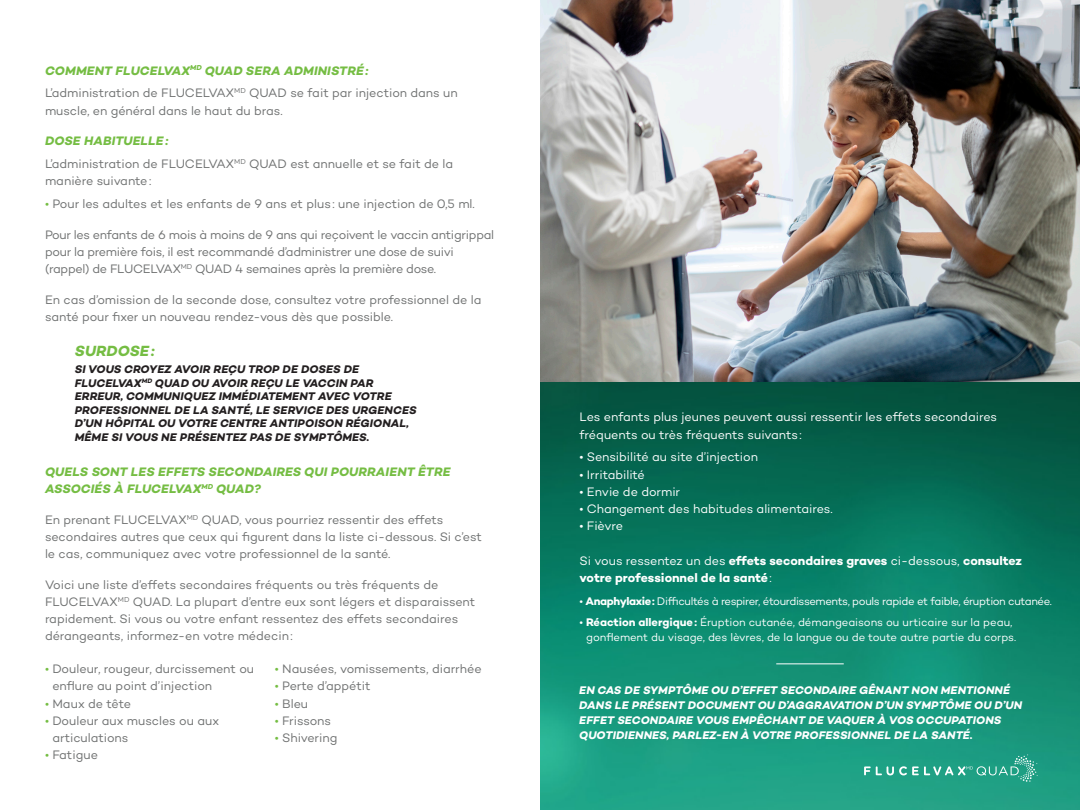
<style>
.page{position:relative;width:1080px;height:810px;background:#fff}
.page>*{position:absolute;margin:0;border:0;box-sizing:border-box;transform-origin:0 0}
.t1{font:italic 700 15px "Campton";letter-spacing:.005em;color:#75bd43}
.t2{font:12.5px/17.2px "Campton";letter-spacing:-.01em;color:#6f7171}
.t3{font:12.5px/17.2px "Campton";letter-spacing:-.005em;color:#fff}
.t4{font:italic 700 12.5px/17.1px "Campton";letter-spacing:.01em;color:#75bd43}
.t5{font:700 12.5px/17.2px "Campton";letter-spacing:-.005em;color:#fff}
.t6{font:italic 700 11.25px/13.5px "Campton";letter-spacing:.005em;color:#231f20}
.t7{font:italic 700 11.25px/15px "Campton";letter-spacing:.01em;color:#fff}
.t8{font:11.25px/15px "Campton";letter-spacing:-.01em;color:#fff;text-align:center}
.t9{font:11.25px "Campton";letter-spacing:-.035em;color:#fff}
.s1{color:#75bd43}
.s2{font-weight:400}
.s3{font-weight:700}
</style>
<div class="page">
<img style="left:540px;top:0;width:540px;height:810px">
<div style="left:541px;top:382px;width:539px;height:428px;background:linear-gradient(to bottom,#00533f,#1ead90)"></div>
<hr style="left:776px;top:664px;width:68px;height:1px;background:#fff">
<svg style="left:864px;top:754px;width:174px;height:28px;background:#34a890"></svg>
<p class="t4" style="left:45px;top:62px;width:325px">COMMENT FLUCELVAX<sup>MD</sup> QUAD SERA ADMINISTRÉ:</p>
<p class="t2" style="left:45px;top:84px;width:414px">L’administration de FLUCELVAX<sup>MD</sup> QUAD se fait par injection dans un muscle, en général dans le haut du bras.</p>
<p class="t4" style="left:45px;top:132px;width:125px">DOSE HABITUELLE:</p>
<p class="t2" style="left:45px;top:155px;width:410px">L’administration de FLUCELVAX<sup>MD</sup> QUAD est annuelle et se fait de la manière suivante:</p>
<p class="t2" style="left:45px;top:195px;width:431px"><span class="s1">•</span> Pour les adultes et les enfants de 9 ans et plus: une injection de 0,5 ml.</p>
<p class="t2" style="left:45px;top:226px;width:451px">Pour les enfants de 6 mois à moins de 9 ans qui reçoivent le vaccin antigrippal pour la première fois, il est recommandé d’administrer une dose de suivi (rappel) de FLUCELVAX<sup>MD</sup> QUAD 4 semaines après la première dose.</p>
<p class="t2" style="left:45px;top:291px;width:438px">En cas d’omission de la seconde dose, consultez votre professionnel de la santé pour fixer un nouveau rendez-vous dès que possible.</p>
<p class="t1" style="left:75px;top:342px;width:82px">SURDOSE:</p>
<p class="t6" style="left:75px;top:362px;width:343px">SI VOUS CROYEZ AVOIR REÇU TROP DE DOSES DE FLUCELVAX<sup>MD</sup> QUAD OU AVOIR REÇU LE VACCIN PAR ERREUR, COMMUNIQUEZ IMMÉDIATEMENT AVEC VOTRE PROFESSIONNEL DE LA SANTÉ, LE SERVICE DES URGENCES D’UN HÔPITAL OU VOTRE CENTRE ANTIPOISON RÉGIONAL, MÊME SI VOUS NE PRÉSENTEZ PAS DE SYMPTÔMES.</p>
<p class="t4" style="left:45px;top:463px;width:407px">QUELS SONT LES EFFETS SECONDAIRES QUI POURRAIENT ÊTRE<br>ASSOCIÉS À FLUCELVAX<sup>MD</sup> QUAD?</p>
<p class="t2" style="left:45px;top:511px;width:439px">En prenant FLUCELVAX<sup>MD</sup> QUAD, vous pourriez ressentir des effets secondaires autres que ceux qui figurent dans la liste ci-dessous. Si c’est le cas, communiquez avec votre professionnel de la santé.</p>
<p class="t2" style="left:45px;top:576px;width:432px">Voici une liste d’effets secondaires fréquents ou très fréquents de FLUCELVAX<sup>MD</sup> QUAD. La plupart d’entre eux sont légers et disparaissent rapidement. Si vous ou votre enfant ressentez des effets secondaires dérangeants, informez-en votre médecin:</p>
<p class="t2" style="left:52px;top:660px;width:203px;text-indent:-7px"><span class="s1">•</span> Douleur, rougeur, durcissement ou enflure au point d’injection</p>
<p class="t2" style="left:45px;top:694px;width:87px"><span class="s1">•</span> Maux de tête</p>
<p class="t2" style="left:52px;top:712px;width:168px;text-indent:-7px"><span class="s1">•</span> Douleur aux muscles ou aux articulations</p>
<p class="t2" style="left:45px;top:746px;width:54px"><span class="s1">•</span> Fatigue</p>
<p class="t2" style="left:275px;top:660px;width:208px"><span class="s1">•</span> Nausées, vomissements, diarrhée</p>
<p class="t2" style="left:275px;top:677px;width:97px"><span class="s1">•</span> Perte d’appétit</p>
<p class="t2" style="left:275px;top:694px;width:35px"><span class="s1">•</span> Bleu</p>
<p class="t2" style="left:275px;top:712px;width:58px"><span class="s1">•</span> Frissons</p>
<p class="t2" style="left:275px;top:729px;width:64px"><span class="s1">•</span> Shivering</p>
<p class="t3" style="left:580px;top:408px;width:419px">Les enfants plus jeunes peuvent aussi ressentir les effets secondaires fréquents ou très fréquents suivants:</p>
<p class="t3" style="left:580px;top:448px;width:180px">• Sensibilité au site d’injection</p>
<p class="t3" style="left:580px;top:466px;width:67px">• Irritabilité</p>
<p class="t3" style="left:580px;top:483px;width:102px">• Envie de dormir</p>
<p class="t3" style="left:580px;top:500px;width:255px">• Changement des habitudes alimentaires.</p>
<p class="t3" style="left:580px;top:517px;width:45px">• Fièvre</p>
<p class="t5" style="left:580px;top:552px;width:444px"><span class="s2">Si vous ressentez un des</span> effets secondaires graves <span class="s2">ci-dessous,</span> consultez votre professionnel de la santé<span class="s2">:</span></p>
<p class="t9" style="left:580px;top:594px;width:474px">• <span class="s3">Anaphylaxie:</span> Difficultés à respirer, étourdissements, pouls rapide et faible, éruption cutanée.</p>
<p class="t8" style="left:580px;top:614px;width:438px">• <span class="s3">Réaction allergique:</span> Éruption cutanée, démangeaisons ou urticaire sur la peau, gonflement du visage, des lèvres, de la langue ou de toute autre partie du corps.</p>
<p class="t7" style="left:579px;top:682px;width:445px">EN CAS DE SYMPTÔME OU D’EFFET SECONDAIRE GÊNANT NON MENTIONNÉ DANS LE PRÉSENT DOCUMENT OU D’AGGRAVATION D’UN SYMPTÔME OU D’UN EFFET SECONDAIRE VOUS EMPÊCHANT DE VAQUER À VOS OCCUPATIONS QUOTIDIENNES, PARLEZ-EN À VOTRE PROFESSIONNEL DE LA SANTÉ.</p>
</div>
